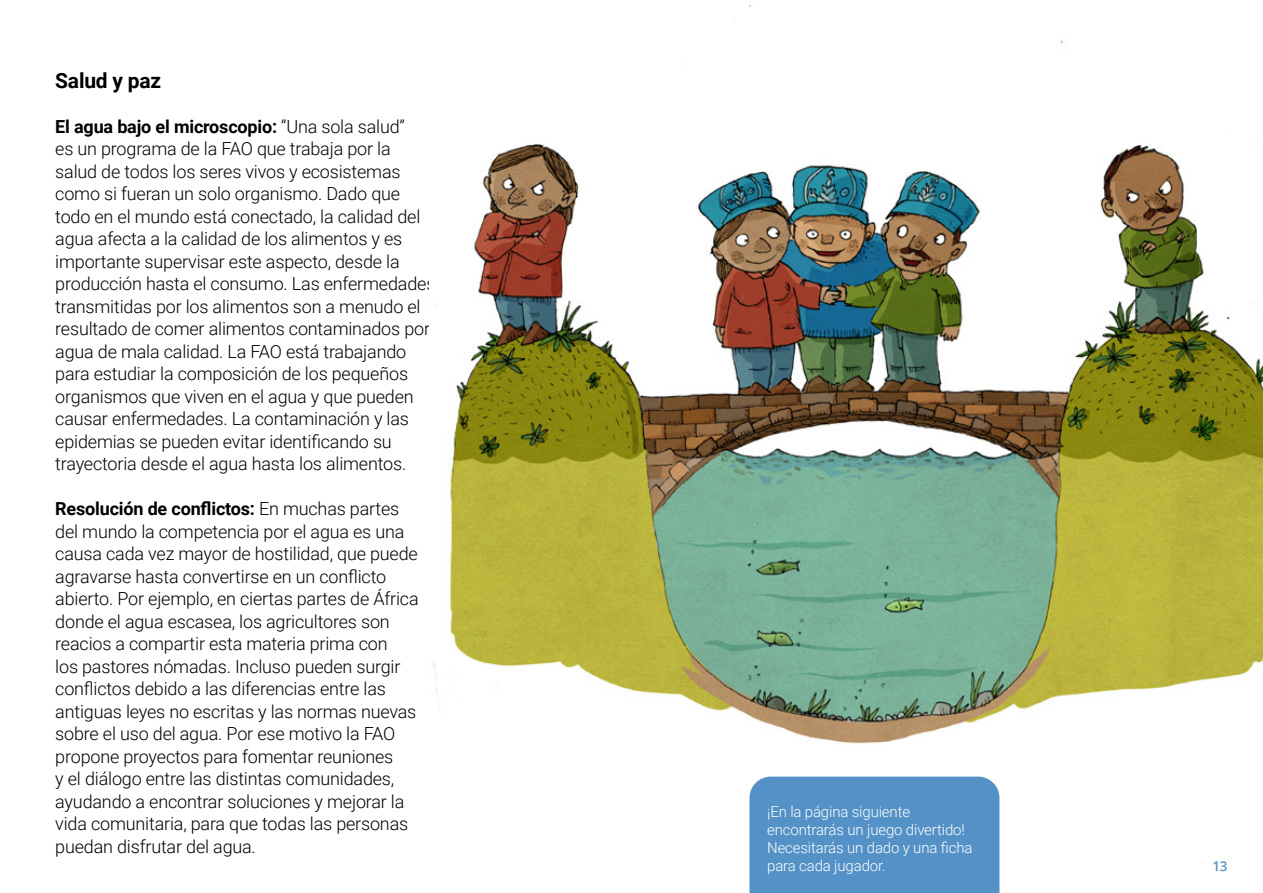
<style>
.page{position:relative;width:1263px;height:893px;background:#fff}
.page>*{position:absolute;margin:0;border:0;box-sizing:border-box;transform-origin:0 0}
.t1{font:700 21px "Roboto";letter-spacing:-.01em;color:#000}
.t2{font:300 18px/22.5px "Roboto";letter-spacing:-.01em;color:#000}
.t3{font:300 15px/18px "Roboto";letter-spacing:-.01em;color:#fff}
.t4{font:600 13.5px "Open Sans";color:#5391c6}
.s1{font-weight:700}
</style>
<div class="page">
<img style="left:433px;top:5px;width:830px;height:739px">
<div style="left:749px;top:777px;width:250px;height:116px;background:#5391c6"></div>
<p class="t1" style="left:55px;top:65px;width:107px">Salud y paz</p>
<p class="t2" style="left:55px;top:114px;width:382px"><span class="s1">El agua bajo el microscopio:</span> “Una sola salud”<br>es un programa de la FAO que trabaja por la salud de todos los seres vivos y ecosistemas como si fueran un solo organismo. Dado que todo en el mundo está conectado, la calidad del agua afecta a la calidad de los alimentos y es importante supervisar este aspecto, desde la producción hasta el consumo. Las enfermedades transmitidas por los alimentos son a menudo el resultado de comer alimentos contaminados por agua de mala calidad. La FAO está trabajando para estudiar la composición de los pequeños organismos que viven en el agua y que pueden causar enfermedades. La contaminación y las epidemias se pueden evitar identificando su trayectoria desde el agua hasta los alimentos.</p>
<p class="t2" style="left:55px;top:497px;width:365px"><span class="s1">Resolución de conflictos:</span> En muchas partes del mundo la competencia por el agua es una causa cada vez mayor de hostilidad, que puede agravarse hasta convertirse en un conflicto abierto. Por ejemplo, en ciertas partes de África donde el agua escasea, los agricultores son reacios a compartir esta materia prima con<br>los pastores nómadas. Incluso pueden surgir conflictos debido a las diferencias entre las antiguas leyes no escritas y las normas nuevas sobre el uso del agua. Por ese motivo la FAO propone proyectos para fomentar reuniones<br>y el diálogo entre las distintas comunidades, ayudando a encontrar soluciones y mejorar la vida comunitaria, para que todas las personas puedan disfrutar del agua.</p>
<p class="t3" style="left:767px;top:802px;width:207px">¡En la página siguiente encontrarás un juego divertido!<br>Necesitarás un dado y una ficha para cada jugador.</p>
<p class="t4" style="left:1212px;top:856px;width:17px">13</p>
</div>
